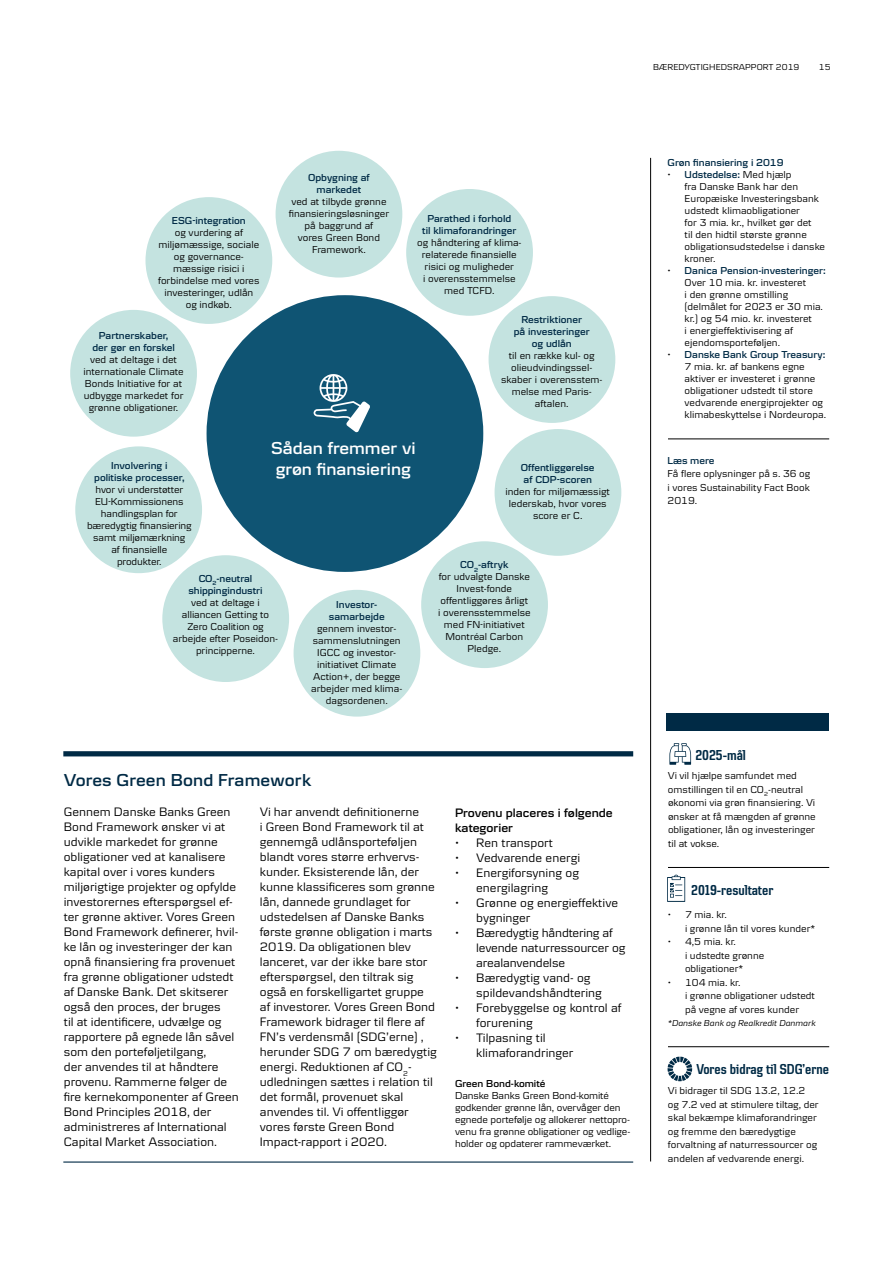
<style>
.page{position:relative;width:893px;height:1263px;background:#fff}
.page>*{position:absolute;margin:0;border:0;box-sizing:border-box;transform-origin:0 0}
.t1{font:600 18px/21px "Danske Textv 2";color:#fff}
.t2{font:600 18px "Danske Textv 2";letter-spacing:.01em;color:#002a45}
.t3{font:600 condensed 15px "Danske";color:#002a45}
.t4{font:12.75px/15px "Danske Textv 2";color:#000}
.t5{font:600 12.75px/15px "Danske Textv 2";color:#000}
.t6{font:10.5px/12px "Danske Textv 2";color:#000;text-align:center}
.t7{font:600 10.5px/12px "Danske Textv 2";color:#002a45;text-align:center}
.t8{font:600 10.5px "Danske Textv 2";color:#000}
.t9{font:italic 9px "Danske Textv 2";color:#000}
.t10{font:9px "Danske Textv 2";letter-spacing:.005em;color:#000}
.s1{font-weight:600;color:#002a45}
</style>
<div class="page">
<div style="left:207px;top:295px;width:276px;height:277px;background:#0f5473;border-radius:50%"></div>
<hr style="left:650px;top:158px;width:1px;height:1003px;background:#000">
<hr style="left:668px;top:867px;width:161px;height:1px;background:#000">
<hr style="left:668px;top:1046px;width:161px;height:1px;background:#000">
<svg style="left:669px;top:743px;width:22px;height:22px"></svg>
<div style="left:666px;top:714px;width:163px;height:17px;background:#002a45"></div>
<svg style="left:667px;top:1057px;width:25px;height:24px"></svg>
<svg style="left:667px;top:875px;width:18px;height:27px"></svg>
<div style="left:63px;top:751px;width:570px;height:5px;background:#002a45"></div>
<hr style="left:63px;top:1161px;width:570px;height:1px;background:#002a45">
<svg style="left:314px;top:374px;width:56px;height:58px"></svg>
<hr style="left:668px;top:439px;width:161px;height:1px;background:#000">
<div style="left:276px;top:151px;width:126px;height:127px;background:#c4e3e0;border-radius:50%"></div>
<div style="left:406px;top:189px;width:127px;height:127px;background:#c4e3e0;border-radius:50%"></div>
<div style="left:489px;top:296px;width:126px;height:127px;background:#c4e3e0;border-radius:50%"></div>
<div style="left:495px;top:429px;width:126px;height:127px;background:#c4e3e0;border-radius:50%"></div>
<div style="left:421px;top:541px;width:127px;height:127px;background:#c4e3e0;border-radius:50%"></div>
<div style="left:294px;top:590px;width:126px;height:127px;background:#c4e3e0;border-radius:50%"></div>
<div style="left:162px;top:555px;width:127px;height:127px;background:#c4e3e0;border-radius:50%"></div>
<div style="left:75px;top:446px;width:127px;height:127px;background:#c4e3e0;border-radius:50%"></div>
<div style="left:70px;top:310px;width:127px;height:127px;background:#c4e3e0;border-radius:50%"></div>
<div style="left:145px;top:197px;width:127px;height:127px;background:#c4e3e0;border-radius:50%"></div>
<p class="t7" style="left:172px;top:214px;width:75px">ESG-integration</p>
<p class="t6" style="left:158px;top:226px;width:103px">og vurdering af miljømæssige, sociale og governance&shy;mæssige risici i forbindelse med vores investeringer, udlån og indkøb.</p>
<p class="t7" style="left:92px;top:329px;width:84px">Partnerskaber, der gør en forskel</p>
<p class="t6" style="left:83px;top:353px;width:102px">ved at deltage i det internationale Climate<br>Bonds Initiative for at udbygge markedet for grønne obligationer.</p>
<p class="t7" style="left:308px;top:171px;width:63px">Opbygning af markedet</p>
<p class="t6" style="left:289px;top:195px;width:102px">ved at tilbyde grønne finansieringsløsninger på baggrund af<br>vores Green Bond<br>Framework.</p>
<p class="t7" style="left:422px;top:212px;width:96px">Parathed i forhold til klimaforandringer</p>
<p class="t6" style="left:417px;top:236px;width:105px">og håndtering af klima&shy;relaterede finansielle risici og muligheder<br>i overensstemmelse med TCFD.</p>
<p class="t7" style="left:514px;top:313px;width:78px">Restriktioner<br>på investeringer og udlån</p>
<p class="t6" style="left:501px;top:349px;width:103px">til en række kul- og olieudvindingssel&shy;skaber i overensstem&shy;melse med Paris&shy;aftalen.</p>
<p class="t7" style="left:94px;top:459px;width:92px">Involvering i politiske processer,</p>
<p class="t6" style="left:87px;top:483px;width:106px">hvor vi understøtter<br>EU-Kommissionens handlingsplan for bæredygtig finansiering samt miljømærkning<br>af finansielle<br>produkter.</p>
<h1 class="t1" style="left:271px;top:437px;width:146px">Sådan fremmer vi grøn finansiering</h1>
<p class="t7" style="left:188px;top:572px;width:76px">CO<sub>2</sub>-neutral shippingindustri</p>
<p class="t6" style="left:173px;top:596px;width:107px">ved at deltage i alliancen Getting to<br>Zero Coalition og arbejde efter Poseidon&shy;principperne.</p>
<p class="t7" style="left:329px;top:598px;width:57px">Investor&shy;samarbejde</p>
<p class="t6" style="left:311px;top:622px;width:92px">gennem investor&shy;sammenslutningen<br>IGCC og investor&shy;initiativet Climate<br>Action+, der begge arbejder med klima&shy;dagsordenen.</p>
<p class="t7" style="left:521px;top:461px;width:75px;text-align:left">Offentliggørelse af CDP-scoren</p>
<p class="t6" style="left:505px;top:485px;width:106px">inden for miljømæssigt lederskab, hvor vores score er C.</p>
<p class="t6" style="left:438px;top:558px;width:94px"><span class="s1">CO</span><sub>2</sub><span class="s1">-aftryk<br></span>for udvalgte Danske<br>Invest-fonde offentliggøres årligt i overensstemmelse med FN-initiativet<br>Montréal Carbon<br>Pledge.</p>
<p class="t10" style="left:653px;top:62px;width:148px">BÆREDYGTIGHEDSRAPPORT 2019</p>
<p class="t10" style="left:819px;top:62px;width:13px">15</p>
<p class="t7" style="left:668px;top:157px;width:118px">Grøn finansiering i 2019</p>
<p class="t6" style="left:685px;top:169px;width:142px;text-align:left;text-indent:-17px">• <span class="s1">Udstedelse:</span> Med hjælp<br>fra Danske Bank har den<br>Europæiske Investeringsbank udstedt klimaobligationer<br>for 3 mia. kr., hvilket gør det<br>til den hidtil største grønne obligationsudstedelse i danske kroner.</p>
<p class="t6" style="left:685px;top:265px;width:143px;text-align:left;text-indent:-17px">• <span class="s1">Danica Pension-investeringer:<br></span>Over 10 mia. kr. investeret<br>i den grønne omstilling (delmålet for 2023 er 30 mia. kr.) og 54 mio. kr. investeret<br>i energieffektivisering af ejendomsporteføljen.</p>
<p class="t6" style="left:685px;top:349px;width:143px;text-align:left;text-indent:-17px">• <span class="s1">Danske Bank Group Treasury:<br></span>7 mia. kr. af bankens egne aktiver er investeret i grønne obligationer udstedt til store vedvarende energiprojekter og klimabeskyttelse i Nordeuropa.</p>
<p class="t7" style="left:668px;top:454px;width:48px">Læs mere</p>
<p class="t6" style="left:668px;top:467px;width:144px;line-height:13.5px;text-align:justify">Få flere oplysninger på s. 36 og i vores Sustainability Fact Book 2019.</p>
<h2 class="t3" style="left:695px;top:747px;width:52px">2025-mål</h2>
<h1 class="t2" style="left:64px;top:770px;width:249px">Vores Green Bond Framework</h1>
<p class="t6" style="left:668px;top:769px;width:149px;line-height:13.5px;text-align:left">Vi vil hjælpe samfundet med omstillingen til en CO<sub>2</sub>-neutral økonomi via grøn finansiering. Vi ønsker at få mængden af grønne obligationer, lån og investeringer til at vokse.</p>
<p class="t4" style="left:64px;top:804px;width:177px">Gennem Danske Banks Green<br>Bond Framework ønsker vi at udvikle markedet for grønne obligationer ved at kanalisere kapital over i vores kunders miljørigtige projekter og opfylde investorernes efterspørgsel ef&shy;ter grønne aktiver. Vores Green<br>Bond Framework definerer, hvil&shy;ke lån og investeringer der kan opnå finansiering fra provenuet fra grønne obligationer udstedt af Danske Bank. Det skitserer også den proces, der bruges<br>til at identificere, udvælge og rapportere på egnede lån såvel som den porteføljetilgang,<br>der anvendes til at håndtere provenu. Rammerne følger de fire kernekomponenter af Green<br>Bond Principles 2018, der administreres af International<br>Capital Market Association.</p>
<p class="t4" style="left:260px;top:804px;width:178px">Vi har anvendt definitionerne<br>i Green Bond Framework til at gennemgå udlånsporteføljen blandt vores større erhvervs&shy;kunder. Eksisterende lån, der kunne klassificeres som grønne lån, dannede grundlaget for udstedelsen af Danske Banks første grønne obligation i marts<br>2019. Da obligationen blev lanceret, var der ikke bare stor efterspørgsel, den tiltrak sig også en forskelligartet gruppe af investorer. Vores Green Bond<br>Framework bidrager til flere af<br>FN’s verdensmål (SDG’erne) , herunder SDG 7 om bæredygtig energi. Reduktionen af CO<sub>2</sub>- udledningen sættes i relation til det formål, provenuet skal anvendes til. Vi offentliggør vores første Green Bond<br>Impact-rapport i 2020.</p>
<p class="t5" style="left:455px;top:805px;width:159px">Provenu placeres i følgende kategorier</p>
<p class="t4" style="left:455px;top:835px;width:99px">• Ren transport</p>
<p class="t4" style="left:455px;top:850px;width:127px">• Vedvarende energi</p>
<p class="t4" style="left:476px;top:865px;width:104px;text-indent:-21px">• Energiforsyning og energilagring</p>
<p class="t4" style="left:476px;top:895px;width:143px;text-indent:-21px">• Grønne og energieffektive bygninger</p>
<p class="t4" style="left:476px;top:925px;width:151px;text-indent:-21px">• Bæredygtig håndtering af levende naturressourcer og arealanvendelse</p>
<p class="t4" style="left:476px;top:970px;width:127px;text-indent:-21px">• Bæredygtig vand- og spildevandshåndtering</p>
<p class="t4" style="left:476px;top:1000px;width:147px;text-indent:-21px">• Forebyggelse og kontrol af forurening</p>
<p class="t4" style="left:476px;top:1030px;width:99px;text-indent:-21px">• Tilpasning til klimaforandringer</p>
<h2 class="t3" style="left:691px;top:881px;width:84px">2019-resultater</h2>
<p class="t6" style="left:685px;top:908px;width:132px;line-height:13.5px;text-align:left;text-indent:-17px">• 7 mia. kr.<br>i grønne lån til vores kunder*</p>
<p class="t6" style="left:685px;top:935px;width:81px;line-height:13.5px;text-align:left;text-indent:-17px">• 4,5 mia. kr.<br>i udstedte grønne obligationer*</p>
<p class="t6" style="left:685px;top:975px;width:132px;line-height:13.5px;text-align:left;text-indent:-17px">• 104 mia. kr.<br>i grønne obligationer udstedt på vegne af vores kunder</p>
<p class="t9" style="left:668px;top:1018px;width:149px">*Danske Bank og Realkredit Danmark</p>
<h2 class="t3" style="left:696px;top:1060px;width:134px">Vores bidrag til SDG’erne</h2>
<p class="t6" style="left:668px;top:1084px;width:152px;line-height:13.5px;text-align:left">Vi bidrager til SDG 13.2, 12.2 og 7.2 ved at stimulere tiltag, der skal bekæmpe klimaforandringer og fremme den bæredygtige forvaltning af naturressourcer og andelen af vedvarende energi.</p>
<p class="t8" style="left:455px;top:1078px;width:92px">Green Bond-komité</p>
<p class="t6" style="left:455px;top:1089px;width:177px;text-align:left">Danske Banks Green Bond-komité godkender grønne lån, overvåger den egnede portefølje og allokerer nettopro&shy;venu fra grønne obligationer og vedlige&shy;holder og opdaterer rammeværket.</p>
</div>
